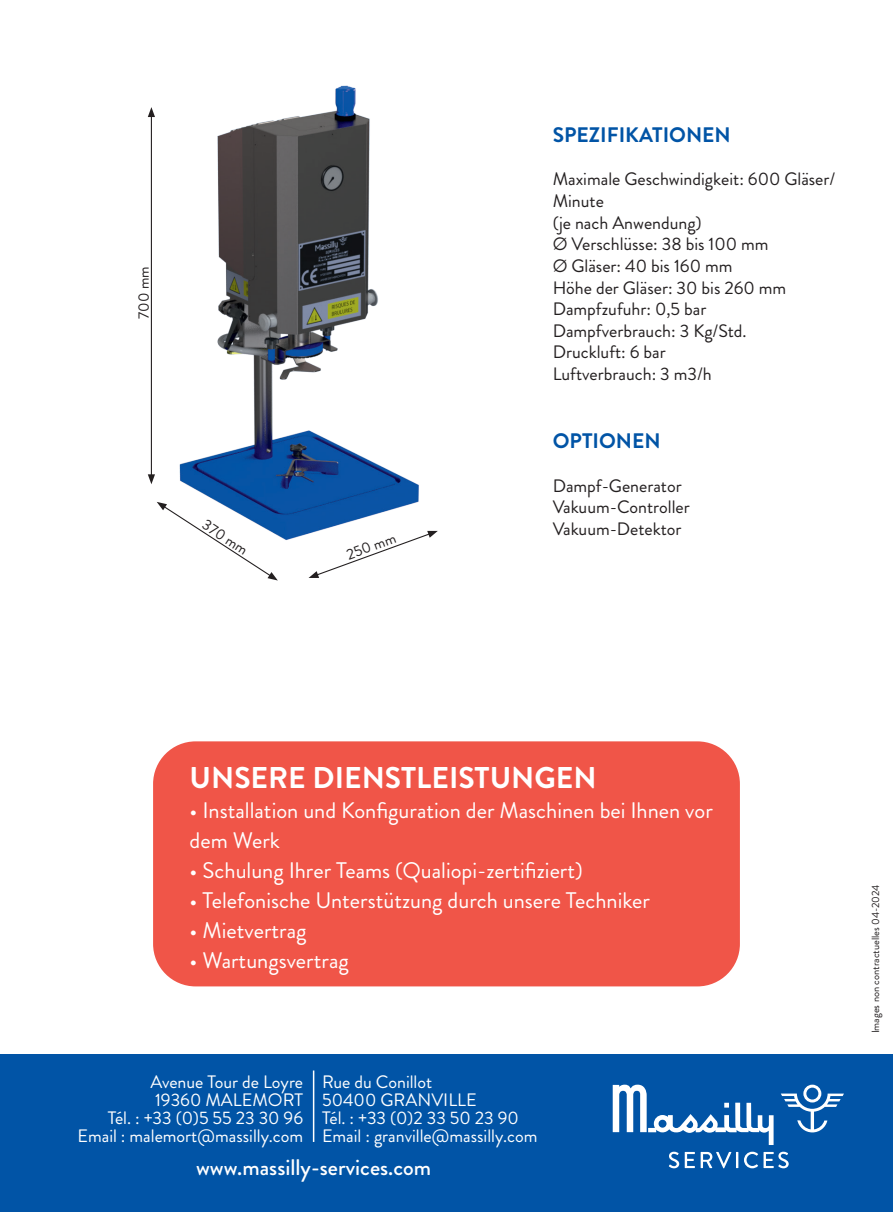
<style>
.page{position:relative;width:893px;height:1212px;background:#fff}
.page>*{position:absolute;margin:0;border:0;box-sizing:border-box;transform-origin:0 0}
.LES_PLUS_-_NOS_SERVICES{font:700 30px "Brandon Grotesque";color:#fff}
.LES_PLUS_-_TEXTE{font:22.5px/30px "Brandon Grotesque";color:#fff}
.t1{font:500 22.5px "Brandon Grotesque";color:#fff}
.SPECIFI-OPTION{font:700 21px "Brandon Grotesque";color:#0154a6}
.TEXTE{font:18px/21.6px "Brandon Grotesque";color:#231f20}
.ADRESSE{font:18px "Brandon Grotesque";color:#fff}
.TEXTE_SCHÉMA{font:15px "Brandon Grotesque";color:#231f20}
.TEXTE-2{font:10.5px "Brandon Grotesque";color:#231f20}
</style>
<div class="page">
<div style="left:153px;top:741px;width:587px;height:245px;background:#f05548;border-radius:43px"></div>
<hr style="left:151px;top:115px;width:1px;height:362px;background:#231f20">
<svg style="left:148px;top:107px;width:7px;height:10px"></svg>
<svg style="left:148px;top:474px;width:7px;height:10px"></svg>
<svg style="left:157px;top:502px;width:121px;height:78px"></svg>
<svg style="left:309px;top:531px;width:129px;height:47px"></svg>
<img style="left:180px;top:85px;width:239px;height:455px">
<div style="left:0;top:1054px;width:893px;height:158px;background:#0154a6"></div>
<hr style="left:313px;top:1070px;width:1px;height:72px;background:#fff">
<svg style="left:613px;top:1084px;width:161px;height:61px"></svg>
<svg style="left:781px;top:1084px;width:63px;height:48px"></svg>
<svg style="left:669px;top:1152px;width:10px;height:16px"></svg>
<svg style="left:685px;top:1152px;width:10px;height:16px"></svg>
<svg style="left:701px;top:1152px;width:37px;height:16px"></svg>
<svg style="left:744px;top:1152px;width:45px;height:16px"></svg>
<p class="TEXTE_SCHÉMA" style="left:133px;top:319px;width:54px;rotate:-90deg">700 mm</p>
<p class="TEXTE_SCHÉMA" style="left:210px;top:514px;width:52px;rotate:33deg">370 mm</p>
<p class="TEXTE_SCHÉMA" style="left:343px;top:545px;width:53px;rotate:-20deg">250 mm</p>
<p class="SPECIFI-OPTION" style="left:553px;top:120px;width:180px">SPEZIFIKATIONEN</p>
<p class="TEXTE" style="left:553px;top:169px;width:284px">Maximale Geschwindigkeit: 600 Gläser/<br>Minute</p>
<p class="TEXTE" style="left:553px;top:212px;width:150px">(je nach Anwendung)</p>
<p class="TEXTE" style="left:553px;top:234px;width:217px">Ø Verschlüsse: 38 bis 100 mm</p>
<p class="TEXTE" style="left:553px;top:255px;width:181px">Ø Gläser: 40 bis 160 mm</p>
<p class="TEXTE" style="left:553px;top:277px;width:235px">Höhe der Gläser: 30 bis 260 mm</p>
<p class="TEXTE" style="left:553px;top:298px;width:155px">Dampfzufuhr: 0,5 bar</p>
<p class="TEXTE" style="left:553px;top:320px;width:195px">Dampfverbrauch: 3 Kg/Std.</p>
<p class="TEXTE" style="left:553px;top:342px;width:115px">Druckluft: 6 bar</p>
<p class="TEXTE" style="left:553px;top:363px;width:161px">Luftverbrauch: 3 m3/h</p>
<p class="SPECIFI-OPTION" style="left:553px;top:426px;width:109px">OPTIONEN</p>
<p class="TEXTE" style="left:553px;top:475px;width:130px">Dampf-Generator</p>
<p class="TEXTE" style="left:553px;top:496px;width:139px">Vakuum-Controller</p>
<p class="TEXTE" style="left:553px;top:518px;width:130px">Vakuum-Detektor</p>
<p class="LES_PLUS_-_NOS_SERVICES" style="left:190px;top:757px;width:408px">UNSERE DIENSTLEISTUNGEN</p>
<p class="LES_PLUS_-_TEXTE" style="left:190px;top:796px;width:525px">• Installation und Konfiguration der Maschinen bei Ihnen vor dem Werk</p>
<p class="LES_PLUS_-_TEXTE" style="left:190px;top:856px;width:395px">• Schulung Ihrer Teams (Qualiopi-zertifiziert)</p>
<p class="LES_PLUS_-_TEXTE" style="left:190px;top:886px;width:462px">• Telefonische Unterstützung durch unsere Techniker</p>
<p class="LES_PLUS_-_TEXTE" style="left:190px;top:916px;width:118px">• Mietvertrag</p>
<p class="LES_PLUS_-_TEXTE" style="left:190px;top:946px;width:161px">• Wartungsvertrag</p>
<p class="ADRESSE" style="left:150px;top:1069px;width:154px">Avenue Tour de Loyre</p>
<p class="ADRESSE" style="left:155px;top:1087px;width:150px">19360 MALEMORT</p>
<p class="ADRESSE" style="left:108px;top:1105px;width:197px">Tél. : +33 (0)5 55 23 30 96</p>
<p class="ADRESSE" style="left:78px;top:1123px;width:227px">Email : malemort@massilly.com</p>
<p class="t1" style="left:196px;top:1152px;width:237px">www.massilly-services.com</p>
<p class="ADRESSE" style="left:322px;top:1069px;width:112px">Rue du Conillot</p>
<p class="ADRESSE" style="left:322px;top:1087px;width:156px">50400 GRANVILLE</p>
<p class="ADRESSE" style="left:322px;top:1105px;width:198px">Tél. : +33 (0)2 33 50 23 90</p>
<p class="ADRESSE" style="left:322px;top:1123px;width:217px">Email : granville@massilly.com</p>
<p class="TEXTE-2" style="left:868px;top:1033px;width:150px;rotate:-90deg">Images non contractuelles 04-2024</p>
</div>
